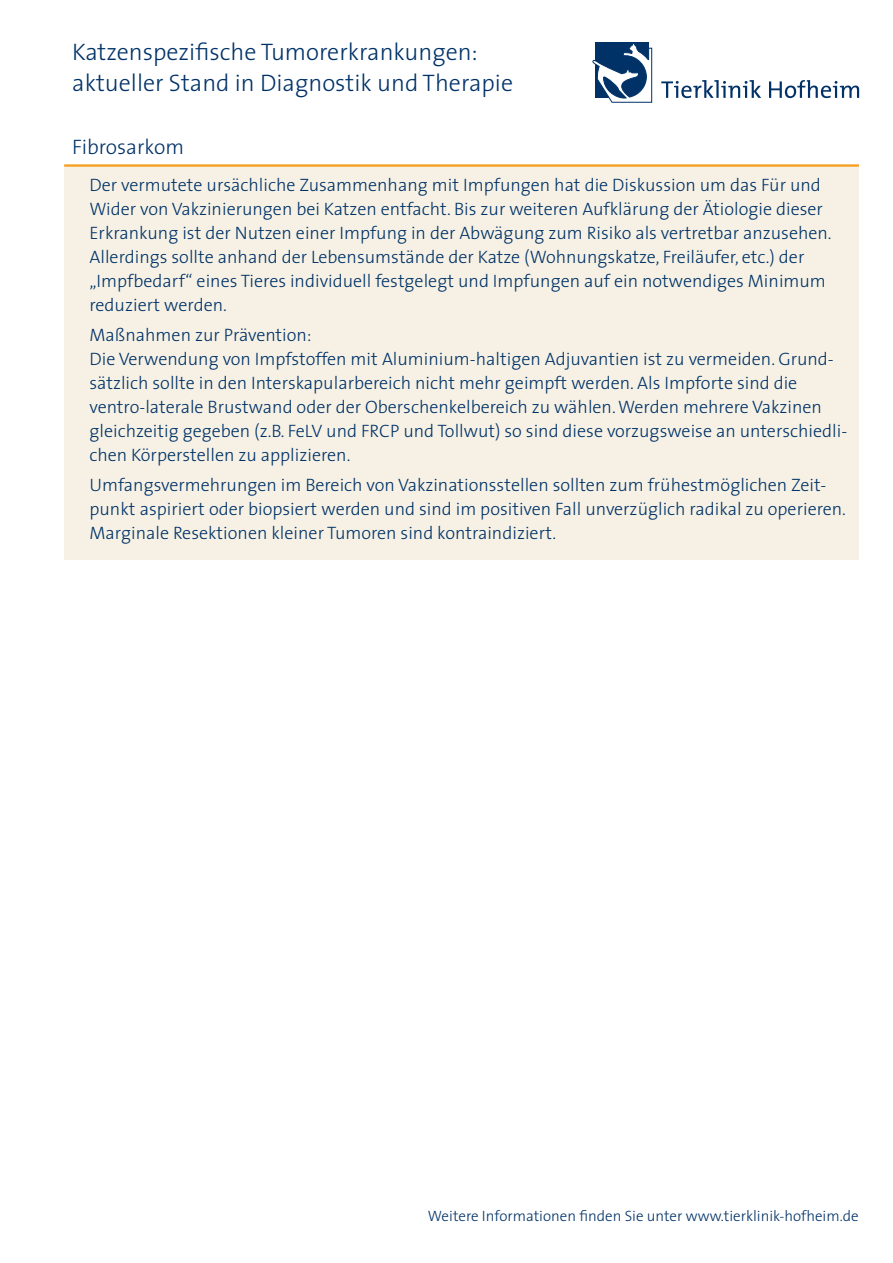
<style>
.page{position:relative;width:893px;height:1263px;background:#fff}
.page>*{position:absolute;margin:0;border:0;box-sizing:border-box;transform-origin:0 0}
.t1{font:300 24px/31.2px "The Sans";color:#003268}
.t2{font:300 21px "The Sans";color:#003268}
.t3{font:300 18px/24px "The Sans";color:#003268}
.t4{font:300 15px "The Sans";color:#003268}
</style>
<div class="page">
<div style="left:64px;top:165px;width:795px;height:395px;background:#f6f1e4"></div>
<hr style="left:64px;top:164px;width:795px;height:3px;background:#f89c1c">
<svg style="left:592px;top:42px;width:61px;height:61px"></svg>
<svg style="left:661px;top:80px;width:198px;height:18px"></svg>
<h1 class="t1" style="left:72px;top:36px;width:442px">Katzenspezifische Tumorerkrankungen: aktueller Stand in Diagnostik und Therapie</h1>
<p class="t2" style="left:72px;top:129px;width:113px">Fibrosarkom</p>
<p class="t3" style="left:90px;top:172px;width:744px">Der vermutete ursächliche Zusammenhang mit Impfungen hat die Diskussion um das Für und Wider von Vakzinierungen bei Katzen entfacht. Bis zur weiteren Aufklärung der Ätiologie dieser Erkrankung ist der Nutzen einer Impfung in der Abwägung zum Risiko als vertretbar anzusehen.<br>Allerdings sollte anhand der Lebensumstände der Katze (Wohnungskatze, Freiläufer, etc.) der „Impfbedarf“ eines Tieres individuell festgelegt und Impfungen auf ein notwendiges Minimum reduziert werden.</p>
<p class="t3" style="left:90px;top:322px;width:759px">Maßnahmen zur Prävention:<br>Die Verwendung von Impfstoffen mit Aluminium-haltigen Adjuvantien ist zu vermeiden. Grund&shy;sätzlich sollte in den Interskapularbereich nicht mehr geimpft werden. Als Impforte sind die ventro-laterale Brustwand oder der Oberschenkelbereich zu wählen. Werden mehrere Vakzinen gleichzeitig gegeben (z.B. FeLV und FRCP und Tollwut) so sind diese vorzugsweise an unterschiedli&shy;chen Körperstellen zu applizieren.</p>
<p class="t3" style="left:90px;top:473px;width:758px">Umfangsvermehrungen im Bereich von Vakzinationsstellen sollten zum frühestmöglichen Zeit&shy;punkt aspiriert oder biopsiert werden und sind im positiven Fall unverzüglich radikal zu operieren.<br>Marginale Resektionen kleiner Tumoren sind kontraindiziert.</p>
<p class="t4" style="left:428px;top:1204px;width:432px">Weitere Informationen finden Sie unter www.tierklinik-hofheim.de</p>
</div>
